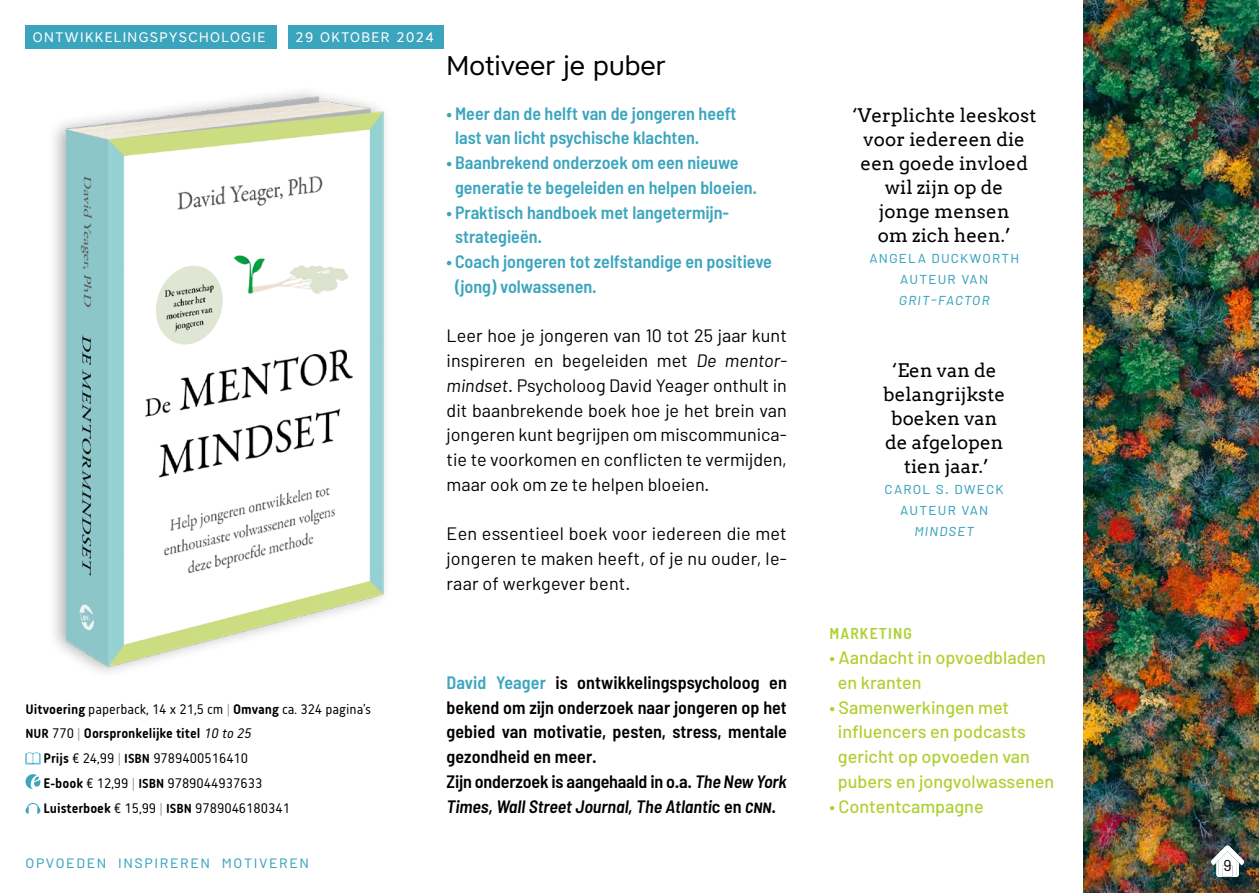
<style>
.page{position:relative;width:1259px;height:893px;background:#fff}
.page>*{position:absolute;margin:0;border:0;box-sizing:border-box;transform-origin:0 0}
.t1{font:27px "Core Sans A45";color:#000}
.t2{font:18.75px/24px "Arvo";letter-spacing:.005em;color:#000;text-align:center}
.t3{font:18px/24.8px "Barlow";color:#000;text-align:justify}
.t4{font:600 semi-condensed 18px/24.8px "Barlow";color:#3ca5be}
.t5{font:600 semi-condensed 18px/24.8px "Barlow";letter-spacing:.005em;color:#000}
.t6{font:500 18px/24.8px "Barlow";color:#b0d032}
.t7{font:16.5px "Barlow";letter-spacing:.1em;color:#3ca5be}
.t8{font:15.75px/21px "Barlow";letter-spacing:.075em;color:#3ca5be;text-align:center}
.t9{font:italic 15.75px "Barlow";letter-spacing:.075em;color:#3ca5be}
.t10{font:600 semi-condensed 15.75px "Barlow";letter-spacing:.07em;color:#b0d032}
.t11{font:15.75px "Barlow";color:#000}
.t12{font:14.25px "Korb";color:#000}
.t13{font:700 14.25px "Korb";color:#000}
.t14{font:13.8px "Core Sans A45";letter-spacing:.1em;color:#fff}
.s1{font-style:italic}
.s2{font-weight:700}
.s3{color:#9d9d9c}
.s4{font-size:13.5px}
.s5{font-weight:400}
.s6{font-weight:400;color:#9d9d9c}
.s7{font-weight:400;font-style:italic}
.s8{font-weight:700;font-size:13.5px}
.s9{color:#3ca5be}
</style>
<div class="page">
<img style="left:1083px;top:0;width:176px;height:893px">
<div style="left:288px;top:25px;width:155px;height:24px;background:#3ca5be"></div>
<div style="left:26px;top:26px;width:251px;height:23px;background:#3ca5be"></div>
<svg style="left:26px;top:752px;width:14px;height:12px"></svg>
<svg style="left:26px;top:774px;width:14px;height:15px"></svg>
<svg style="left:26px;top:803px;width:14px;height:11px"></svg>
<img style="left:53px;top:92px;width:333px;height:580px">
<svg style="left:1210px;top:845px;width:34px;height:32px"></svg>
<p class="t14" style="left:33px;top:28px;width:234px">ONTWIKKELINGSPYSCHOLOGIE</p>
<p class="t14" style="left:295px;top:28px;width:140px">29 OKTOBER 2024</p>
<h1 class="t1" style="left:446px;top:48px;width:221px">Motiveer je puber</h1>
<p class="t4" style="left:455px;top:100px;width:283px;text-indent:-8px">• Meer dan de helft van de jongeren heeft last van licht psychische klachten.</p>
<p class="t4" style="left:455px;top:150px;width:303px;text-indent:-8px">• Baanbrekend onderzoek om een nieuwe generatie te begeleiden en helpen bloeien.</p>
<p class="t4" style="left:455px;top:199px;width:274px;text-indent:-8px">• Praktisch handboek met langetermijn&shy;strategieën.</p>
<p class="t4" style="left:455px;top:249px;width:318px;text-indent:-8px">• Coach jongeren tot zelfstandige en positieve (jong) volwassenen.</p>
<p class="t3" style="left:446px;top:323px;width:342px">Leer hoe je jongeren van 10 tot 25 jaar kunt inspireren en begeleiden met <span class="s1">De mentor&shy;mindset</span>. Psycholoog David Yeager onthult in dit baanbrekende boek hoe je het brein van jongeren kunt begrijpen om miscommunica&shy;tie te voorkomen en conflicten te vermijden, maar ook om ze te helpen bloeien.</p>
<p class="t3" style="left:446px;top:521px;width:342px">Een essentieel boek voor iedereen die met jongeren te maken heeft, of je nu ouder, le&shy;raar of werkgever bent.</p>
<p class="t12" style="left:26px;top:701px;width:347px"><span class="s2">Uitvoering</span> paperback, 14 x 21,5 cm <span class="s3">|</span> <span class="s2">Omvang</span> ca. 324 pagina’s</p>
<p class="t13" style="left:26px;top:726px;width:230px"><span class="s4">NUR</span> <span class="s5">770</span> <span class="s6">|</span> Oorspronkelijke titel <span class="s7">10 to 25</span></p>
<p class="t12" style="left:44px;top:750px;width:206px"><span class="s2">Prijs</span> € 24,99 <span class="s3">|</span> <span class="s8">ISBN</span> 9789400516410</p>
<p class="t12" style="left:44px;top:775px;width:220px"><span class="s2">E-book</span> € 12,99 <span class="s3">|</span> <span class="s8">ISBN</span> 9789044937633</p>
<p class="t12" style="left:44px;top:800px;width:248px"><span class="s2">Luisterboek</span> € 15,99 <span class="s3">|</span> <span class="s8">ISBN</span> 9789046180341</p>
<p class="t7" style="left:26px;top:852px;width:285px">Opvoeden Inspireren Motiveren</p>
<p class="t5" style="left:446px;top:670px;width:342px"><span class="s9">David Yeager</span> is ontwikkelingspsycholoog en bekend om zijn onderzoek naar jongeren op het gebied van motivatie, pesten, stress, mentale gezondheid en meer.<br>Zijn onderzoek is aangehaald in o.a. <span class="s1">The New York Times, Wall Street Journal, The Atlanti</span>c en <span class="s1">cnn</span>.</p>
<p class="t2" style="left:852px;top:103px;width:186px">‘Verplichte leeskost voor iedereen die een goede invloed wil zijn op de<br>jonge mensen<br>om zich heen.’</p>
<p class="t8" style="left:869px;top:246px;width:151px">Angela Duckworth auteur van</p>
<p class="t9" style="left:899px;top:289px;width:92px">grit-factor</p>
<p class="t2" style="left:883px;top:358px;width:124px">‘Een van de belangrijkste boeken van de afgelopen tien jaar.’</p>
<p class="t8" style="left:884px;top:477px;width:121px">Carol S. Dweck auteur van</p>
<p class="t9" style="left:914px;top:520px;width:61px">Mindset</p>
<p class="t10" style="left:829px;top:624px;width:84px">MARKETING</p>
<p class="t6" style="left:838px;top:645px;width:210px;text-indent:-8px">• Aandacht in opvoedbladen en kranten</p>
<p class="t6" style="left:838px;top:694px;width:218px;text-indent:-8px">• Samenwerkingen met influencers en podcasts gericht op opvoeden van pubers en jongvolwassenen</p>
<p class="t6" style="left:829px;top:793px;width:156px">• Contentcampagne</p>
<p class="t11" style="left:1223px;top:856px;width:10px">9</p>
</div>
